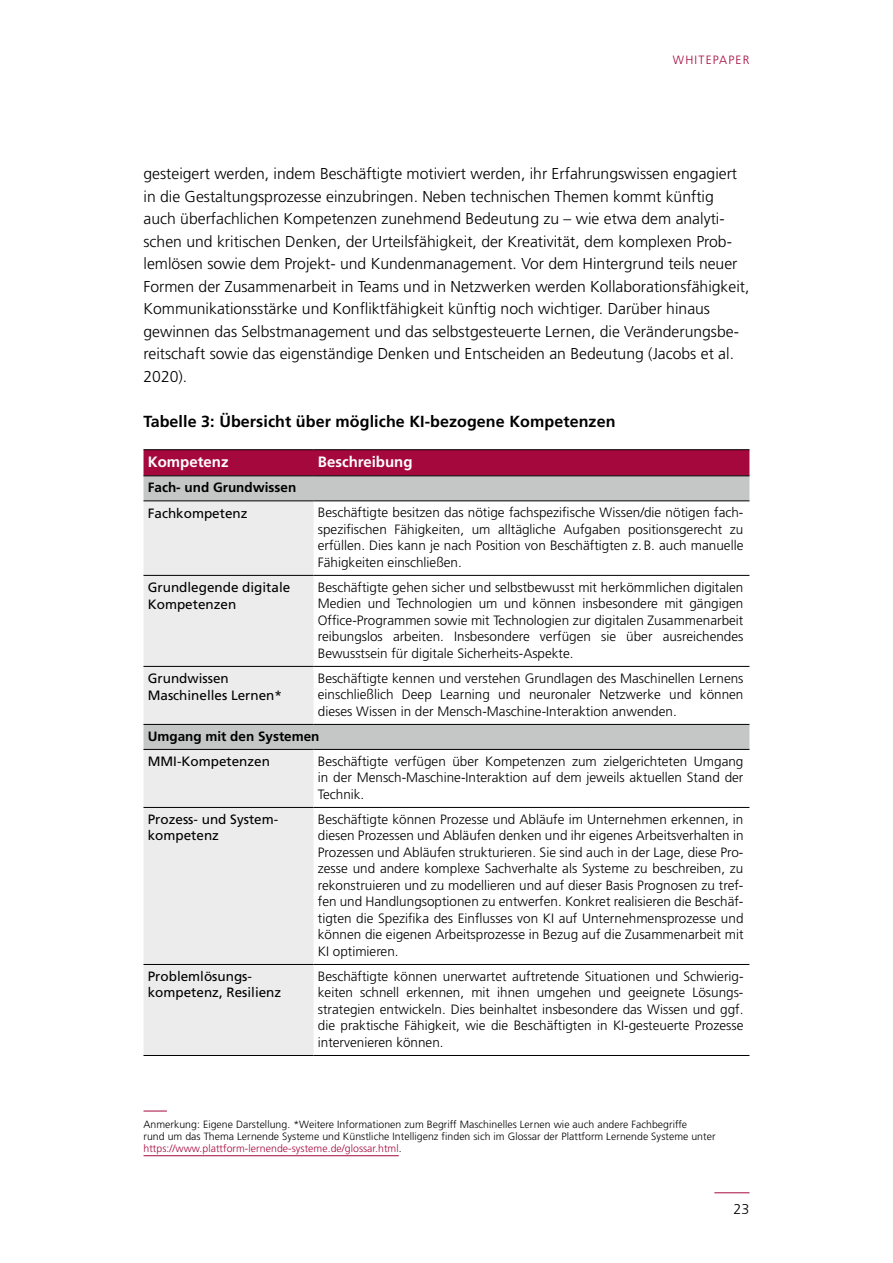
<style>
.page{position:relative;width:893px;height:1263px;background:#fff}
.page>*{position:absolute;margin:0;border:0;box-sizing:border-box;transform-origin:0 0}
.t1{font:700 16.05px "Frutiger";letter-spacing:.005em;color:#000}
.t2{font:300 15.75px/22.5px "Frutiger";color:#000}
.t3{font:700 15px "Frutiger";color:#fff}
.t4{font:300 14.25px "Frutiger";color:#000}
.t5{font:300 13.5px/16.5px "Frutiger";color:#000;text-align:justify}
.t6{font:13.5px/16.5px "Frutiger";color:#000}
.t7{font:13.5px/16.5px "Frutiger CE";color:#000}
.t8{font:700 13.5px "Frutiger";color:#000}
.t9{font:300 12px "Frutiger";letter-spacing:.1em;color:#a5083d}
.t10{font:300 10.5px/12px "Frutiger";letter-spacing:.005em;color:#000}
.s1{color:#a5083d}
</style>
<div class="page">
<hr style="left:714px;top:1192px;width:35px;height:1px;background:#a5083d">
<div style="left:144px;top:450px;width:605px;height:25px;background:#a5083d"></div>
<svg style="left:144px;top:476px;width:605px;height:273px"></svg>
<div style="left:144px;top:501px;width:170px;height:554px;background:#ececed"></div>
<hr style="left:144px;top:449px;width:170px;height:1px;background:#000">
<hr style="left:314px;top:449px;width:435px;height:1px;background:#000">
<hr style="left:144px;top:475px;width:170px;height:1px;background:#000">
<hr style="left:314px;top:475px;width:435px;height:1px;background:#000">
<hr style="left:144px;top:500px;width:170px;height:1px;background:#000">
<hr style="left:314px;top:500px;width:435px;height:1px;background:#000">
<hr style="left:144px;top:575px;width:170px;height:1px;background:#000">
<hr style="left:314px;top:575px;width:435px;height:1px;background:#000">
<hr style="left:144px;top:666px;width:170px;height:1px;background:#000">
<hr style="left:314px;top:666px;width:435px;height:1px;background:#000">
<hr style="left:144px;top:724px;width:170px;height:1px;background:#000">
<hr style="left:314px;top:724px;width:435px;height:1px;background:#000">
<hr style="left:144px;top:749px;width:170px;height:1px;background:#000">
<hr style="left:314px;top:749px;width:435px;height:1px;background:#000">
<hr style="left:144px;top:807px;width:170px;height:1px;background:#000">
<hr style="left:314px;top:807px;width:435px;height:1px;background:#000">
<hr style="left:144px;top:964px;width:170px;height:1px;background:#000">
<hr style="left:314px;top:964px;width:435px;height:1px;background:#000">
<hr style="left:144px;top:1055px;width:170px;height:1px;background:#000">
<hr style="left:314px;top:1055px;width:435px;height:1px;background:#000">
<svg style="left:144px;top:1111px;width:23px;height:1px"></svg>
<hr style="left:144px;top:1155px;width:255px;height:1px;background:#a5083d">
<p class="t9" style="left:673px;top:53px;width:78px">WHITEPAPER</p>
<p class="t2" style="left:144px;top:163px;width:607px">gesteigert werden, indem Beschäftigte motiviert werden, ihr Erfahrungswissen engagiert in die Gestaltungsprozesse einzubringen. Neben technischen Themen kommt künftig auch überfachlichen Kompetenzen zunehmend Bedeutung zu – wie etwa dem analyti&shy;schen und kritischen Denken, der Urteilsfähigkeit, der Kreativität, dem komplexen Prob&shy;lemlösen sowie dem Projekt- und Kundenmanagement. Vor dem Hintergrund teils neuer Formen der Zusammenarbeit in Teams und in Netzwerken werden Kollaborationsfähigkeit, Kommunikationsstärke und Konfliktfähigkeit künftig noch wichtiger. Darüber hinaus gewinnen das Selbstmanagement und das selbstgesteuerte Lernen, die Veränderungsbe&shy;reitschaft sowie das eigenständige Denken und Entscheiden an Bedeutung (Jacobs et al.<br>2020).</p>
<p class="t1" style="left:144px;top:412px;width:473px">Tabelle 3: Übersicht über mögliche KI-bezogene Kompetenzen</p>
<p class="t3" style="left:148px;top:453px;width:82px">Kompetenz</p>
<p class="t3" style="left:318px;top:453px;width:96px">Beschreibung</p>
<p class="t8" style="left:148px;top:480px;width:150px">Fach- und Grundwissen</p>
<p class="t7" style="left:148px;top:505px;width:101px">Fachkompetenz</p>
<p class="t5" style="left:318px;top:505px;width:427px">Beschäftigte besitzen das nötige fachspezifische Wissen/die nötigen fach&shy;spezifischen Fähigkeiten, um alltägliche Aufgaben positionsgerecht zu erfüllen. Dies kann je nach Position von Beschäftigten z.B. auch manuelle Fähigkeiten einschließen.</p>
<p class="t7" style="left:148px;top:579px;width:144px">Grundlegende digitale<br>Kompetenzen</p>
<p class="t5" style="left:318px;top:579px;width:427px">Beschäftigte gehen sicher und selbstbewusst mit herkömmlichen digitalen Medien und Technologien um und können insbesondere mit gängigen Office-Programmen sowie mit Technologien zur digitalen Zusammenarbeit reibungslos arbeiten. Insbesondere verfügen sie über ausreichendes Bewusstsein für digitale Sicherheits-Aspekte.</p>
<p class="t7" style="left:148px;top:670px;width:136px">Grundwissen<br>Maschinelles Lernen*</p>
<p class="t5" style="left:318px;top:670px;width:427px">Beschäftigte kennen und verstehen Grundlagen des Maschinellen Lernens einschließlich Deep Learning und neuronaler Netzwerke und können dieses Wissen in der Mensch-Maschine-Interaktion anwenden.</p>
<p class="t8" style="left:148px;top:728px;width:173px">Umgang mit den Systemen</p>
<p class="t6" style="left:148px;top:753px;width:124px">MMI-Kompetenzen</p>
<p class="t5" style="left:318px;top:753px;width:427px">Beschäftigte verfügen über Kompetenzen zum zielgerichteten Umgang in der Mensch-Maschine-Interaktion auf dem jeweils aktuellen Stand der Technik.</p>
<p class="t6" style="left:148px;top:811px;width:131px">Prozess- und System&shy;kompetenz</p>
<p class="t5" style="left:318px;top:811px;width:427px">Beschäftigte können Prozesse und Abläufe im Unternehmen erkennen, in diesen Prozessen und Abläufen denken und ihr eigenes Arbeitsverhalten in Prozessen und Abläufen strukturieren. Sie sind auch in der Lage, diese Pro&shy;zesse und andere komplexe Sachverhalte als Systeme zu beschreiben, zu rekonstruieren und zu modellieren und auf dieser Basis Prognosen zu tref&shy;fen und Handlungsoptionen zu entwerfen. Konkret realisieren die Beschäf&shy;tigten die Spezifika des Einflusses von KI auf Unternehmensprozesse und können die eigenen Arbeitsprozesse in Bezug auf die Zusammenarbeit mit KI optimieren.</p>
<p class="t6" style="left:148px;top:968px;width:135px">Problemlösungs&shy;kompetenz, Resilienz</p>
<p class="t5" style="left:318px;top:968px;width:427px">Beschäftigte können unerwartet auftretende Situationen und Schwierig&shy;keiten schnell erkennen, mit ihnen umgehen und geeignete Lösungs&shy;strategien entwickeln. Dies beinhaltet insbesondere das Wissen und ggf. die praktische Fähigkeit, wie die Beschäftigten in KI-gesteuerte Prozesse intervenieren können.</p>
<p class="t10" style="left:144px;top:1119px;width:573px">Anmerkung: Eigene Darstellung. *Weitere Informationen zum Begriff Maschinelles Lernen wie auch andere Fachbegriffe<br>rund um das Thema Lernende Systeme und Künstliche Intelligenz finden sich im Glossar der Plattform Lernende Systeme unter <span class="s1">https://www.plattform-lernende-systeme.de/glossar.html</span>.</p>
<p class="t4" style="left:734px;top:1201px;width:17px">23</p>
</div>
